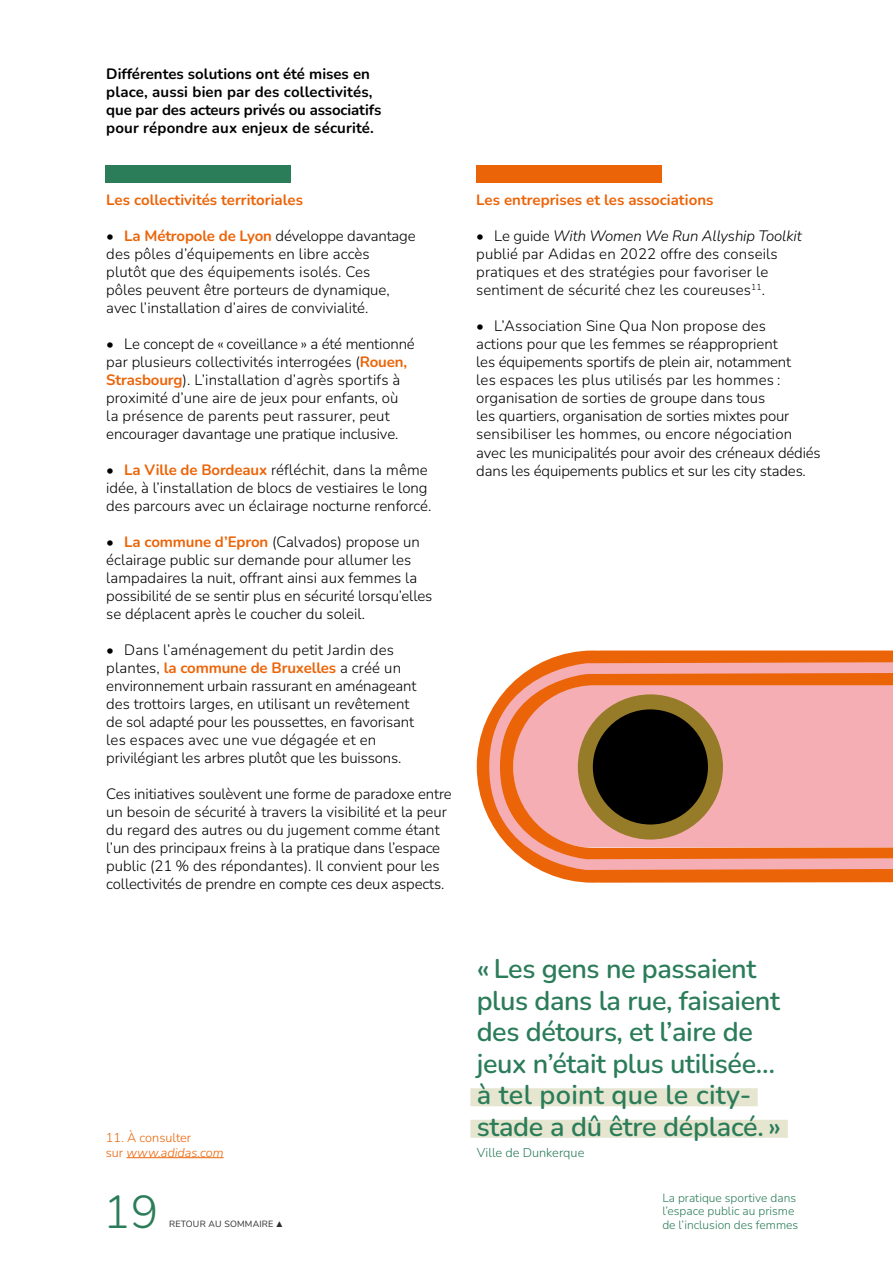
<style>
.page{position:relative;width:893px;height:1263px;background:#fff}
.page>*{position:absolute;margin:0;border:0;box-sizing:border-box;transform-origin:0 0}
.t1{font:300 46.05px "Nunito";color:#2b7c59}
.t2{font:600 27px/31.5px "Nunito";letter-spacing:-.015em;color:#2b7c59}
.t3{font:300 15px/18px "Nunito";color:#000}
.t4{font:700 15px/18px "Nunito";color:#000}
.t5{font:700 15px "Nunito";color:#ec6408}
.t6{font:300 12.75px/14.2px "Nunito";color:#ec6408}
.t7{font:300 12.75px "Nunito";color:#2b7c59}
.t8{font:300 12px/13.5px "Nunito";color:#2b7c59}
.t9{font:9px "Nunito Sans";letter-spacing:.02em;color:#2d2d2d}
.s1{font-weight:700;color:#ec6408}
.s2{font-style:italic}
.s3{font-family:"Wigrum";font-weight:300}
</style>
<div class="page">
<div style="left:470px;top:1088px;width:288px;height:18px;background:#e5e5d0"></div>
<div style="left:470px;top:1120px;width:318px;height:18px;background:#e5e5d0"></div>
<hr style="left:126px;top:1157px;width:98px;height:1px;background:#ec6408">
<svg style="left:477px;top:650px;width:416px;height:233px;fill:#ec6408"></svg>
<svg style="left:484px;top:656px;width:409px;height:219px"></svg>
<div style="left:585px;top:702px;width:130px;height:130px;background:#000;border-radius:50%"></div>
<div style="left:578px;top:694px;width:145px;height:145px;border:15px solid #967c29;border-radius:50%"></div>
<div style="left:476px;top:166px;width:185px;height:17px;background:#ec6408"></div>
<div style="left:106px;top:166px;width:185px;height:17px;background:#2b7c59"></div>
<p class="t4" style="left:106px;top:64px;width:276px">Différentes solutions ont été mises en place, aussi bien par des collectivités, que par des acteurs privés ou associatifs pour répondre aux enjeux de sécurité.</p>
<p class="t5" style="left:106px;top:189px;width:198px">Les collectivités territoriales</p>
<p class="t3" style="left:106px;top:226px;width:311px">• <span class="s1">La Métropole de Lyon</span> développe davantage des pôles d’équipements en libre accès<br>plutôt que des équipements isolés. Ces<br>pôles peuvent être porteurs de dynamique, avec l’installation d’aires de convivialité.</p>
<p class="t3" style="left:106px;top:334px;width:310px">• Le concept de « coveillance » a été mentionné par plusieurs collectivités interrogées (<span class="s1">Rouen, Strasbourg</span>). L’installation d’agrès sportifs à proximité d’une aire de jeux pour enfants, où<br>la présence de parents peut rassurer, peut encourager davantage une pratique inclusive.</p>
<p class="t3" style="left:106px;top:460px;width:327px">• <span class="s1">La Ville de Bordeaux</span> réfléchit, dans la même idée, à l’installation de blocs de vestiaires le long des parcours avec un éclairage nocturne renforcé.</p>
<p class="t3" style="left:106px;top:532px;width:327px">• <span class="s1">La commune d’Epron</span> (Calvados) propose un éclairage public sur demande pour allumer les lampadaires la nuit, offrant ainsi aux femmes la possibilité de se sentir plus en sécurité lorsqu’elles se déplacent après le coucher du soleil.</p>
<p class="t3" style="left:106px;top:640px;width:312px">• Dans l’aménagement du petit Jardin des plantes, <span class="s1">la commune de Bruxelles</span> a créé un environnement urbain rassurant en aménageant des trottoirs larges, en utilisant un revêtement de sol adapté pour les poussettes, en favorisant les espaces avec une vue dégagée et en privilégiant les arbres plutôt que les buissons.</p>
<p class="t3" style="left:106px;top:784px;width:347px">Ces initiatives soulèvent une forme de paradoxe entre un besoin de sécurité à travers la visibilité et la peur du regard des autres ou du jugement comme étant l’un des principaux freins à la pratique dans l’espace public (21 % des répondantes). Il convient pour les collectivités de prendre en compte ces deux aspects.</p>
<p class="t5" style="left:476px;top:190px;width:239px">Les entreprises et les associations</p>
<p class="t3" style="left:476px;top:227px;width:327px">• Le guide <span class="s2">With Women We Run Allyship Toolkit </span>publié par Adidas en 2022 offre des conseils pratiques et des stratégies pour favoriser le sentiment de sécurité chez les coureuses<sup>11</sup>.</p>
<p class="t3" style="left:476px;top:317px;width:346px">• L’Association Sine Qua Non propose des<br>actions pour que les femmes se réapproprient<br>les équipements sportifs de plein air, notamment<br>les espaces les plus utilisés par les hommes : organisation de sorties de groupe dans tous<br>les quartiers, organisation de sorties mixtes pour sensibiliser les hommes, ou encore négociation avec les municipalités pour avoir des créneaux dédiés dans les équipements publics et sur les city stades.</p>
<p class="t6" style="left:106px;top:1130px;width:119px">11. À consulter<br>sur <span class="s2">www.adidas.com</span></p>
<h2 class="t2" style="left:477px;top:952px;width:306px">« Les gens ne passaient plus dans la rue, faisaient des détours, et l’aire de jeux n’était plus utilisée… à tel point que le city&shy;stade a dû être déplacé. »</h2>
<p class="t7" style="left:477px;top:1143px;width:109px">Ville de Dunkerque</p>
<h1 class="t1" style="left:103px;top:1180px;width:57px">19</h1>
<p class="t8" style="left:662px;top:1190px;width:135px">La pratique sportive dans l’espace public au prisme</p>
<p class="t9" style="left:169px;top:1218px;width:115px">RETOUR AU SOMMAIRE <span class="s3">▲</span></p>
<p class="t8" style="left:662px;top:1217px;width:137px">de l’inclusion des femmes</p>
</div>
